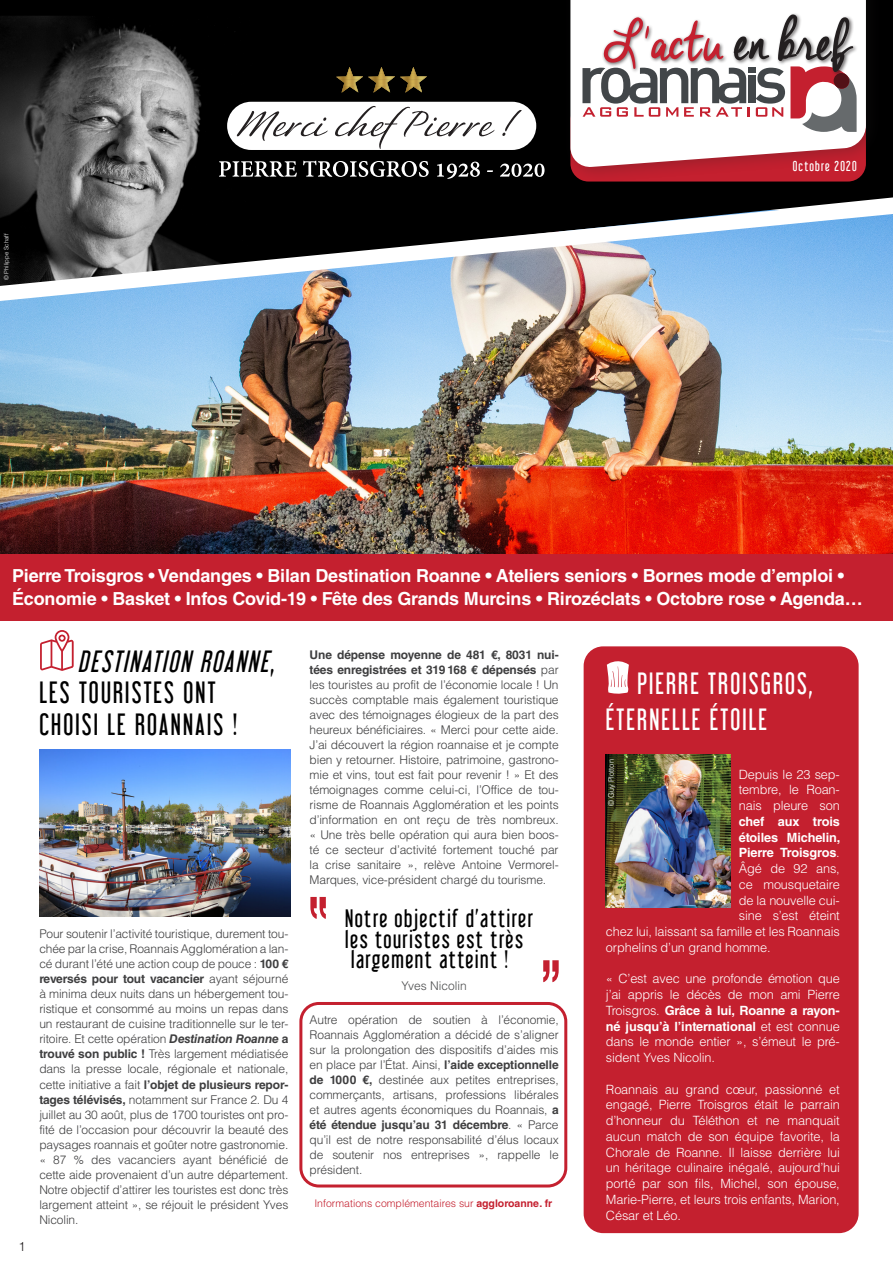
<style>
.page{position:relative;width:893px;height:1263px;background:#fff}
.page>*{position:absolute;margin:0;border:0;box-sizing:border-box;transform-origin:0 0}
.t1{font:55.8px "Cheddar Jack";letter-spacing:-.015em;color:#c4202f}
.TITRE_TEXTE{font:27px/31.5px "Libel Suit";letter-spacing:.08em;color:#000}
.TITRE_TEXTE-2{font:27px/36px "Libel Suit";letter-spacing:.08em;color:#fff}
.EXERGUE{font:22.2px/20.5px "Libel Suit";letter-spacing:.07em;color:#000}
.TEXTE_COURANT{font:700 18px/22.5px "Helvetica LT Std";letter-spacing:-.01em;color:#fff}
.TEXTE_COURANT-2{font:300 12.75px/15.8px "Helvetica LT Std";letter-spacing:-.01em;color:#fff;text-align:justify}
.TEXTE_COURANT-3{font:700 12.75px "Helvetica LT Std";letter-spacing:-.01em;color:#fff}
.t2{font:300 12.75px "Helvetica LT Std";color:#231f20}
.t3{font:12.6px "Libel Suit";letter-spacing:.1em;color:#fff}
.TEXTE_COURANT-4{font:300 12px/15px "Helvetica LT Std";letter-spacing:-.01em;color:#3e3e3f;text-align:justify}
.NOM_EXERGUE{font:300 12px "Helvetica LT Std";color:#4b4c4d}
.NOM_EXERGUE-2{font:300 10.5px "Helvetica LT Std";color:#c4202f}
.NOM_EXERGUE-3{font:300 7.5px "Helvetica LT Std";color:#fff}
.NOM_EXERGUE-4{font:300 6px "Helvetica LT Std";color:#fff}
.s1{color:#231f20}
.s2{font-style:italic}
.s3{font-weight:700}
.s4{font-weight:700;font-style:italic}
.s5{font-weight:300}
</style>
<div class="page">
<img style="left:0;top:312px;width:893px;height:242px">
<div style="left:0;top:0;width:893px;height:188px;background:#000"></div>
<img style="left:0;top:16px;width:253px;height:172px">
<svg style="left:0;top:188px;width:893px;height:124px;background:#748594"></svg>
<div style="left:560px;top:0;width:325px;height:184px;background:#231f20;opacity:.29"></div>
<svg style="left:570px;top:0;width:296px;height:168px"></svg>
<svg style="left:582px;top:0;width:311px;height:159px"></svg>
<div style="left:602px;top:13px;width:256px;height:64px;background:#231f20;opacity:.66"></div>
<div style="left:329px;top:106px;width:193px;height:111px;background:#000"></div>
<div style="left:585px;top:648px;width:272px;height:583px;background:#c4202f;border-radius:18px"></div>
<div style="left:584px;top:646px;width:275px;height:587px;border:3px solid #c4202f;border-radius:18px"></div>
<div style="left:0;top:554px;width:893px;height:66px;background:#c4202f"></div>
<svg style="left:310px;top:897px;width:16px;height:22px"></svg>
<svg style="left:543px;top:960px;width:16px;height:22px"></svg>
<img style="left:39px;top:749px;width:251px;height:167px">
<img style="left:606px;top:755px;width:124px;height:153px">
<div style="left:299px;top:1002px;width:268px;height:185px;border:3px solid #c4202f;border-radius:18px"></div>
<svg style="left:219px;top:161px;width:326px;height:18px"></svg>
<div style="left:227px;top:102px;width:309px;height:48px;background:#fff;border-radius:24px"></div>
<svg style="left:236px;top:106px;width:286px;height:43px"></svg>
<svg style="left:607px;top:661px;width:22px;height:33px"></svg>
<svg style="left:40px;top:630px;width:34px;height:41px"></svg>
<svg style="left:336px;top:67px;width:91px;height:25px;background:#403518"></svg>
<p class="t1" style="left:604px;top:4px;width:250px">L'actu <span class="s1">en bref</span></p>
<p class="NOM_EXERGUE-4" style="left:2px;top:280px;width:48px;rotate:-90deg">© Philippe Schaff</p>
<p class="t3" style="left:814px;top:157px;width:44px">Mai 2020</p>
<p class="t3" style="left:793px;top:158px;width:38px">Octobre</p>
<p class="TEXTE_COURANT" style="left:12px;top:564px;width:852px">Pierre Troisgros • Vendanges • Bilan Destination Roanne • Ateliers seniors • Bornes mode d’emploi •<br>Économie • Basket • Infos Covid-19 • Fête des Grands Murcins • Rirozéclats • Octobre rose • Agenda…</p>
<p class="TITRE_TEXTE" style="left:39px;top:646px;width:237px;text-indent:39px"><span class="s2">DESTINATION ROANNE</span>,<br>LES TOURISTES ONT<br>CHOISI LE ROANNAIS !</p>
<p class="t2" style="left:18px;top:1239px;width:9px">1</p>
<p class="TEXTE_COURANT-4" style="left:39px;top:926px;width:251px">Pour soutenir l’activité touristique, durement tou&shy;chée par la crise, Roannais Agglomération a lan&shy;cé durant l’été une action coup de pouce : <span class="s3">100 € reversés pour tout vacancier</span> ayant séjourné à minima deux nuits dans un hébergement tou&shy;ristique et consommé au moins un repas dans un restaurant de cuisine traditionnelle sur le ter&shy;ritoire. Et cette opération <span class="s4">Destination Roanne</span> <span class="s3">a trouvé son public !</span> Très largement médiatisée dans la presse locale, régionale et nationale, cette initiative a fait <span class="s3">l’objet de plusieurs repor&shy;tages télévisés,</span> notamment sur France 2. Du 4 juillet au 30 août, plus de 1700 touristes ont pro&shy;fité de l’occasion pour découvrir la beauté des paysages roannais et goûter notre gastronomie. « 87 % des vacanciers ayant bénéficié de cette aide provenaient d’un autre département.<br>Notre objectif d’attirer les touristes est donc très largement atteint », se réjouit le président Yves Nicolin.</p>
<p class="TEXTE_COURANT-4" style="left:310px;top:647px;width:251px"><span class="s3">Une dépense moyenne de 481 €, 8031 nui&shy;tées enregistrées et 319 168 € dépensés</span> par les touristes au profit de l’économie locale ! Un succès comptable mais également touristique avec des témoignages élogieux de la part des heureux bénéficiaires. « Merci pour cette aide.<br>J’ai découvert la région roannaise et je compte bien y retourner. Histoire, patrimoine, gastrono&shy;mie et vins, tout est fait pour revenir ! » Et des témoignages comme celui-ci, l’Office de tou&shy;risme de Roannais Agglomération et les points d’information en ont reçu de très nombreux. « Une très belle opération qui aura bien boos&shy;té ce secteur d’activité fortement touché par la crise sanitaire », relève Antoine Vermorel-Marques, vice-président chargé du tourisme.</p>
<p class="EXERGUE" style="left:345px;top:908px;width:189px">Notre objectif d’attirer les touristes est très largement atteint !</p>
<p class="NOM_EXERGUE" style="left:401px;top:979px;width:67px">Yves Nicolin</p>
<p class="TEXTE_COURANT-4" style="left:310px;top:1012px;width:251px">Autre opération de soutien à l’économie, Roannais Agglomération a décidé de s’aligner sur la prolongation des dispositifs d’aides mis en place par l’État. Ainsi, <span class="s3">l’aide exceptionnelle de 1000 €,</span> destinée aux petites entreprises, commerçants, artisans, professions libérales et autres agents économiques du Roannais, <span class="s3">a été étendue jusqu’au 31 décembre</span>. « Parce qu’il est de notre responsabilité d’élus locaux de soutenir nos entreprises », rappelle le président.</p>
<p class="NOM_EXERGUE-2" style="left:314px;top:1196px;width:240px">Informations complémentaires sur <span class="s3">aggloroanne. fr</span></p>
<p class="TITRE_TEXTE-2" style="left:606px;top:666px;width:208px;text-indent:31px">PIERRE TROISGROS,<br>ÉTERNELLE ÉTOILE</p>
<p class="TEXTE_COURANT-2" style="left:739px;top:766px;width:103px">Depuis le 23 sep-</p>
<p class="TEXTE_COURANT-2" style="left:739px;top:782px;width:103px">tembre, le Roan-</p>
<p class="TEXTE_COURANT-2" style="left:739px;top:797px;width:103px">nais pleure son</p>
<p class="TEXTE_COURANT-3" style="left:739px;top:813px;width:103px">chef aux trois</p>
<p class="TEXTE_COURANT-3" style="left:739px;top:829px;width:103px">étoiles Michelin,</p>
<p class="TEXTE_COURANT-3" style="left:739px;top:845px;width:103px">Pierre Troisgros<span class="s5">.</span></p>
<p class="TEXTE_COURANT-2" style="left:739px;top:860px;width:103px">Âgé de 92 ans,</p>
<p class="TEXTE_COURANT-2" style="left:739px;top:876px;width:103px">ce mousquetaire</p>
<p class="TEXTE_COURANT-2" style="left:739px;top:892px;width:103px">de la nouvelle cui-</p>
<p class="TEXTE_COURANT-2" style="left:739px;top:908px;width:103px">sine s’est éteint</p>
<p class="TEXTE_COURANT-2" style="left:606px;top:923px;width:235px">chez lui, laissant sa famille et les Roannais</p>
<p class="TEXTE_COURANT-2" style="left:606px;top:939px;width:166px">orphelins d’un grand homme.</p>
<p class="TEXTE_COURANT-2" style="left:606px;top:971px;width:235px">« C’est avec une profonde émotion que j’ai appris le décès de mon ami Pierre Troisgros. <span class="s3">Grâce à lui, Roanne a rayon&shy;né jusqu’à l’international</span> et est connue dans le monde entier », s’émeut le pré&shy;sident Yves Nicolin.</p>
<p class="TEXTE_COURANT-2" style="left:606px;top:1081px;width:235px">Roannais au grand cœur, passionné et engagé, Pierre Troisgros était le parrain d’honneur du Téléthon et ne manquait aucun match de son équipe favorite, la Chorale de Roanne. Il laisse derrière lui un héritage culinaire inégalé, aujourd’hui porté par son fils, Michel, son épouse, Marie-Pierre, et leurs trois enfants, Marion, César et Léo.</p>
<p class="NOM_EXERGUE-3" style="left:606px;top:806px;width:48px;rotate:-90deg">© Guy Plotton</p>
</div>
